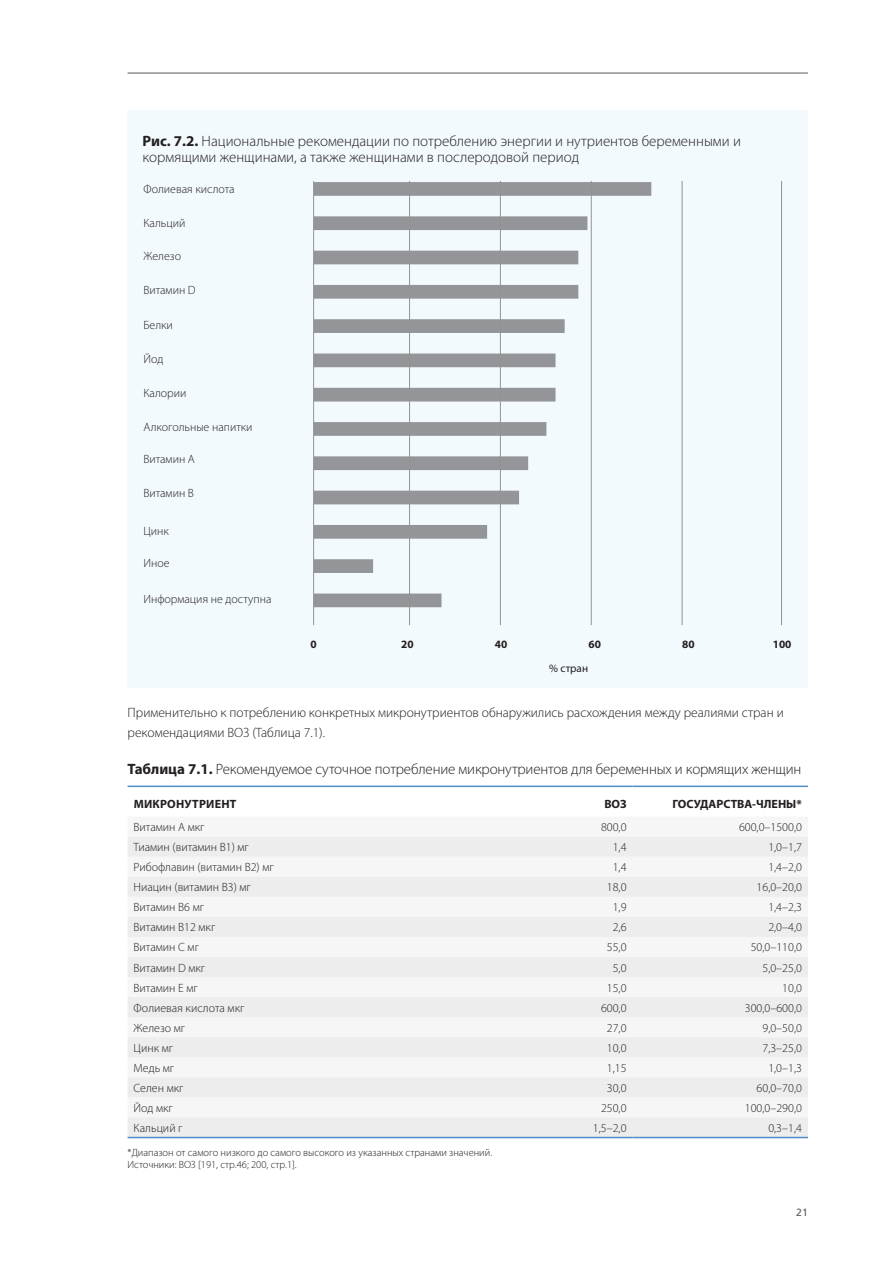
<style>
.page{position:relative;width:893px;height:1263px;background:#fff}
.page>*{position:absolute;margin:0;border:0;box-sizing:border-box;transform-origin:0 0}
.t1{font:300 15px/16.5px "Myriad Pro";color:#231f20}
.t2{font:300 13.5px/19.5px "Myriad Pro";color:#231f20}
.t3{font:300 12px "Myriad Pro";color:#231f20}
.t4{font:700 12px "Myriad Pro";letter-spacing:.01em;color:#231f20}
.t5{font:700 11.25px "Myriad Pro";color:#231f20}
.t6{font:11.25px "Myriad Pro";color:#231f20}
.t7{font:300 10.5px/12px "Myriad Pro";color:#231f20}
.t8{font:10.5px "Frutiger LT Std";color:#57585a}
.s1{font-weight:700}
</style>
<div class="page">
<hr style="left:128px;top:73px;width:680px;height:1px;background:#57585a">
<div style="left:127px;top:111px;width:680px;height:577px;background:#f3fafe"></div>
<svg style="left:314px;top:182px;width:337px;height:425px"></svg>
<hr style="left:409px;top:181px;width:1px;height:444px;background:#939394">
<hr style="left:313px;top:181px;width:1px;height:444px;background:#939394">
<hr style="left:500px;top:181px;width:1px;height:444px;background:#939394">
<hr style="left:591px;top:181px;width:1px;height:444px;background:#939394">
<hr style="left:682px;top:181px;width:1px;height:444px;background:#939394">
<hr style="left:781px;top:181px;width:1px;height:444px;background:#939394">
<svg style="left:128px;top:837px;width:680px;height:300px;fill:#ededee"></svg>
<hr style="left:128px;top:785px;width:395px;height:2px;background:#528cc9">
<hr style="left:523px;top:785px;width:109px;height:2px;background:#528cc9">
<hr style="left:632px;top:785px;width:176px;height:2px;background:#528cc9">
<hr style="left:128px;top:1137px;width:395px;height:1px;background:#528cc9">
<hr style="left:523px;top:1137px;width:109px;height:1px;background:#528cc9">
<hr style="left:632px;top:1137px;width:176px;height:1px;background:#528cc9">
<p class="t1" style="left:143px;top:133px;width:600px"><span class="s1">Рис. 7.2.</span> Национальные рекомендации по потреблению энергии и нутриентов беременными и кормящими женщинами, а также женщинами в послеродовой период</p>
<p class="t3" style="left:143px;top:182px;width:93px">Фолиевая кислота</p>
<p class="t3" style="left:143px;top:216px;width:44px">Кальций</p>
<p class="t3" style="left:143px;top:249px;width:39px">Железо</p>
<p class="t3" style="left:143px;top:283px;width:54px">Витамин D</p>
<p class="t3" style="left:143px;top:318px;width:31px">Белки</p>
<p class="t3" style="left:143px;top:352px;width:21px">Йод</p>
<p class="t3" style="left:143px;top:386px;width:45px">Калории</p>
<p class="t3" style="left:143px;top:420px;width:111px">Алкогольные напитки</p>
<p class="t3" style="left:143px;top:453px;width:53px">Витамин А</p>
<p class="t3" style="left:143px;top:487px;width:52px">Витамин B</p>
<p class="t3" style="left:143px;top:524px;width:27px">Цинк</p>
<p class="t3" style="left:143px;top:557px;width:28px">Иное</p>
<p class="t3" style="left:143px;top:592px;width:130px">Информация не доступна</p>
<p class="t5" style="left:310px;top:637px;width:8px">0</p>
<p class="t5" style="left:401px;top:637px;width:14px">20</p>
<p class="t5" style="left:495px;top:637px;width:14px">40</p>
<p class="t5" style="left:588px;top:637px;width:14px">60</p>
<p class="t5" style="left:682px;top:637px;width:14px">80</p>
<p class="t5" style="left:773px;top:637px;width:20px">100</p>
<p class="t6" style="left:549px;top:661px;width:41px">% стран</p>
<p class="t2" style="left:128px;top:703px;width:658px">Применительно к потреблению конкретных микронутриентов обнаружились расхождения между реалиями стран и рекомендациями ВОЗ (Таблица 7.1).</p>
<p class="t1" style="left:128px;top:760px;width:675px"><span class="s1">Таблица 7.1.</span> Рекомендуемое суточное потребление микронутриентов для беременных и кормящих женщин</p>
<p class="t4" style="left:134px;top:796px;width:104px">МИКРОНУТРИЕНТ</p>
<p class="t4" style="left:604px;top:796px;width:24px">ВОЗ</p>
<p class="t4" style="left:672px;top:796px;width:131px">ГОСУДАРСТВА-ЧЛЕНЫ*</p>
<p class="t3" style="left:134px;top:820px;width:73px">Витамин A мкг</p>
<p class="t3" style="left:601px;top:820px;width:27px">800,0</p>
<p class="t3" style="left:739px;top:820px;width:64px">600,0–1500,0</p>
<p class="t3" style="left:134px;top:840px;width:117px">Тиамин (витамин B1) мг</p>
<p class="t3" style="left:613px;top:840px;width:15px">1,4</p>
<p class="t3" style="left:768px;top:840px;width:35px">1,0–1,7</p>
<p class="t3" style="left:134px;top:861px;width:142px">Рибофлавин (витамин B2) мг</p>
<p class="t3" style="left:613px;top:861px;width:15px">1,4</p>
<p class="t3" style="left:768px;top:861px;width:35px">1,4–2,0</p>
<p class="t3" style="left:134px;top:881px;width:119px">Ниацин (витамин B3) мг</p>
<p class="t3" style="left:607px;top:881px;width:21px">18,0</p>
<p class="t3" style="left:757px;top:881px;width:47px">16,0–20,0</p>
<p class="t3" style="left:134px;top:901px;width:72px">Витамин B6 мг</p>
<p class="t3" style="left:613px;top:901px;width:15px">1,9</p>
<p class="t3" style="left:768px;top:901px;width:35px">1,4–2,3</p>
<p class="t3" style="left:134px;top:921px;width:83px">Витамин B12 мкг</p>
<p class="t3" style="left:613px;top:921px;width:15px">2,6</p>
<p class="t3" style="left:768px;top:921px;width:35px">2,0–4,0</p>
<p class="t3" style="left:134px;top:941px;width:67px">Витамин C мг</p>
<p class="t3" style="left:607px;top:941px;width:21px">55,0</p>
<p class="t3" style="left:751px;top:941px;width:53px">50,0–110,0</p>
<p class="t3" style="left:134px;top:961px;width:73px">Витамин D мкг</p>
<p class="t3" style="left:613px;top:961px;width:15px">5,0</p>
<p class="t3" style="left:762px;top:961px;width:41px">5,0–25,0</p>
<p class="t3" style="left:134px;top:981px;width:66px">Витамин E мг</p>
<p class="t3" style="left:607px;top:981px;width:21px">15,0</p>
<p class="t3" style="left:782px;top:981px;width:21px">10,0</p>
<p class="t3" style="left:134px;top:1001px;width:112px">Фолиевая кислота мкг</p>
<p class="t3" style="left:601px;top:1001px;width:27px">600,0</p>
<p class="t3" style="left:745px;top:1001px;width:59px">300,0–600,0</p>
<p class="t3" style="left:134px;top:1021px;width:53px">Железо мг</p>
<p class="t3" style="left:607px;top:1021px;width:21px">27,0</p>
<p class="t3" style="left:762px;top:1021px;width:41px">9,0–50,0</p>
<p class="t3" style="left:134px;top:1041px;width:41px">Цинк мг</p>
<p class="t3" style="left:607px;top:1041px;width:21px">10,0</p>
<p class="t3" style="left:762px;top:1041px;width:41px">7,3–25,0</p>
<p class="t3" style="left:134px;top:1061px;width:42px">Медь мг</p>
<p class="t3" style="left:607px;top:1061px;width:21px">1,15</p>
<p class="t3" style="left:768px;top:1061px;width:35px">1,0–1,3</p>
<p class="t3" style="left:134px;top:1081px;width:51px">Селен мкг</p>
<p class="t3" style="left:607px;top:1081px;width:21px">30,0</p>
<p class="t3" style="left:757px;top:1081px;width:47px">60,0–70,0</p>
<p class="t3" style="left:134px;top:1101px;width:41px">Йод мкг</p>
<p class="t3" style="left:601px;top:1101px;width:27px">250,0</p>
<p class="t3" style="left:745px;top:1101px;width:59px">100,0–290,0</p>
<p class="t3" style="left:134px;top:1121px;width:51px">Кальций г</p>
<p class="t3" style="left:593px;top:1121px;width:35px">1,5–2,0</p>
<p class="t3" style="left:768px;top:1121px;width:35px">0,3–1,4</p>
<p class="t7" style="left:128px;top:1147px;width:366px">*Диапазон от самого низкого до самого высокого из указанных странами значений.<br>Источники: ВОЗ [191, стр.46; 200, стр.1].</p>
<p class="t8" style="left:796px;top:1206px;width:13px">21</p>
</div>
